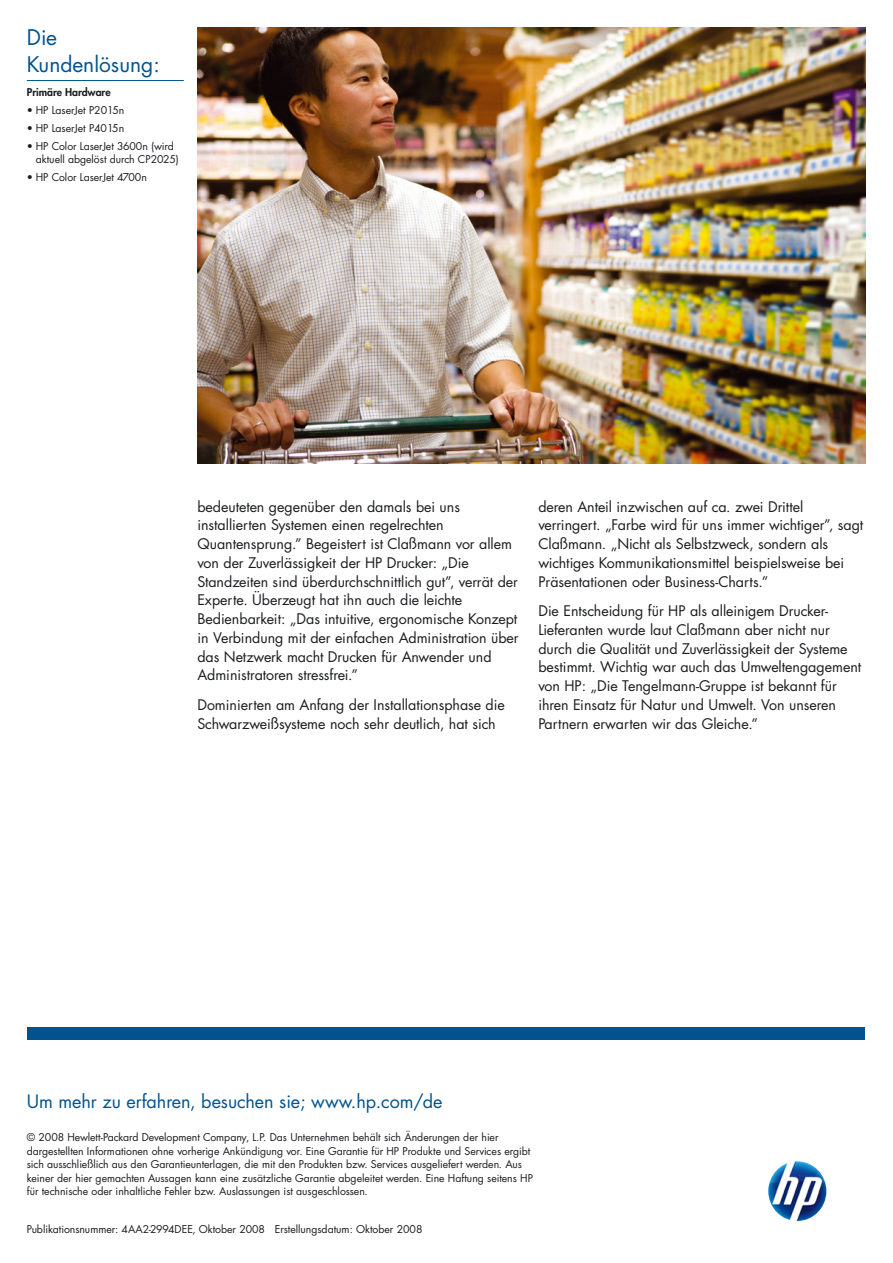
<style>
.page{position:relative;width:893px;height:1263px;background:#fff}
.page>*{position:absolute;margin:0;border:0;box-sizing:border-box;transform-origin:0 0}
.t1{font:21px/27px "Futura";color:#005390}
.t2{font:18px "Futura";color:#005390}
.t3{font:14.25px/18.8px "Futura";letter-spacing:-.005em;color:#1b1c20}
.t4{font:10.5px/13.5px "Futura";color:#1b1c20}
.t5{font:800 10.5px "Futura";color:#1b1c20}
</style>
<div class="page">
<div style="left:27px;top:1028px;width:837px;height:12px;background:#005390"></div>
<hr style="left:27px;top:80px;width:157px;height:1px;background:#005390">
<img style="left:768px;top:1161px;width:58px;height:60px;border-radius:50%">
<img style="left:197px;top:27px;width:669px;height:436px">
<h1 class="t1" style="left:27px;top:25px;width:134px">Die<br>Kundenlösung:</h1>
<p class="t5" style="left:27px;top:87px;width:85px">Primäre Hardware</p>
<p class="t4" style="left:27px;top:104px;width:99px">• HP LaserJet P2015n</p>
<p class="t4" style="left:27px;top:122px;width:99px">• HP LaserJet P4015n</p>
<p class="t4" style="left:36px;top:140px;width:144px;text-indent:-9px">• HP Color LaserJet 3600n (wird aktuell abgelöst durch CP2025)</p>
<p class="t4" style="left:27px;top:172px;width:122px">• HP Color LaserJet 4700n</p>
<p class="t3" style="left:197px;top:498px;width:323px">bedeuteten gegenüber den damals bei uns installierten Systemen einen regelrechten Quantensprung.” Begeistert ist Claßmann vor allem von der Zuverlässigkeit der HP Drucker: „Die Standzeiten sind überdurchschnittlich gut”, verrät der Experte. Überzeugt hat ihn auch die leichte Bedienbarkeit: „Das intuitive, ergonomische Konzept in Verbindung mit der einfachen Administration über das Netzwerk macht Drucken für Anwender und Administratoren stressfrei.”</p>
<p class="t3" style="left:197px;top:696px;width:309px">Dominierten am Anfang der Installationsphase die<br>Schwarzweißsysteme noch sehr deutlich, hat sich</p>
<p class="t3" style="left:538px;top:498px;width:326px">deren Anteil inzwischen auf ca. zwei Drittel verringert. „Farbe wird für uns immer wichtiger”, sagt Claßmann. „Nicht als Selbstzweck, sondern als wichtiges Kommunikationsmittel beispielsweise bei Präsentationen oder Business-Charts.”</p>
<p class="t3" style="left:538px;top:603px;width:324px">Die Entscheidung für HP als alleinigem Drucker-Lieferanten wurde laut Claßmann aber nicht nur durch die Qualität und Zuverlässigkeit der Systeme bestimmt. Wichtig war auch das Umweltengagement von HP: „Die Tengelmann-Gruppe ist bekannt für ihren Einsatz für Natur und Umwelt. Von unseren Partnern erwarten wir das Gleiche.”</p>
<p class="t2" style="left:27px;top:1093px;width:417px">Um mehr zu erfahren, besuchen sie; www.hp.com/de</p>
<p class="t4" style="left:27px;top:1132px;width:508px">© 2008 Hewlett-Packard Development Company, L.P. Das Unternehmen behält sich Änderungen der hier dargestellten Informationen ohne vorherige Ankündigung vor. Eine Garantie für HP Produkte und Services ergibt sich ausschließlich aus den Garantieunterlagen, die mit den Produkten bzw. Services ausgeliefert werden. Aus keiner der hier gemachten Aussagen kann eine zusätzliche Garantie abgeleitet werden. Eine Haftung seitens HP für technische oder inhaltliche Fehler bzw. Auslassungen ist ausgeschlossen.</p>
<p class="t4" style="left:27px;top:1223px;width:397px">Publikationsnummer: 4AA2-2994DEE, Oktober 2008 Erstellungsdatum: Oktober 2008</p>
</div>
